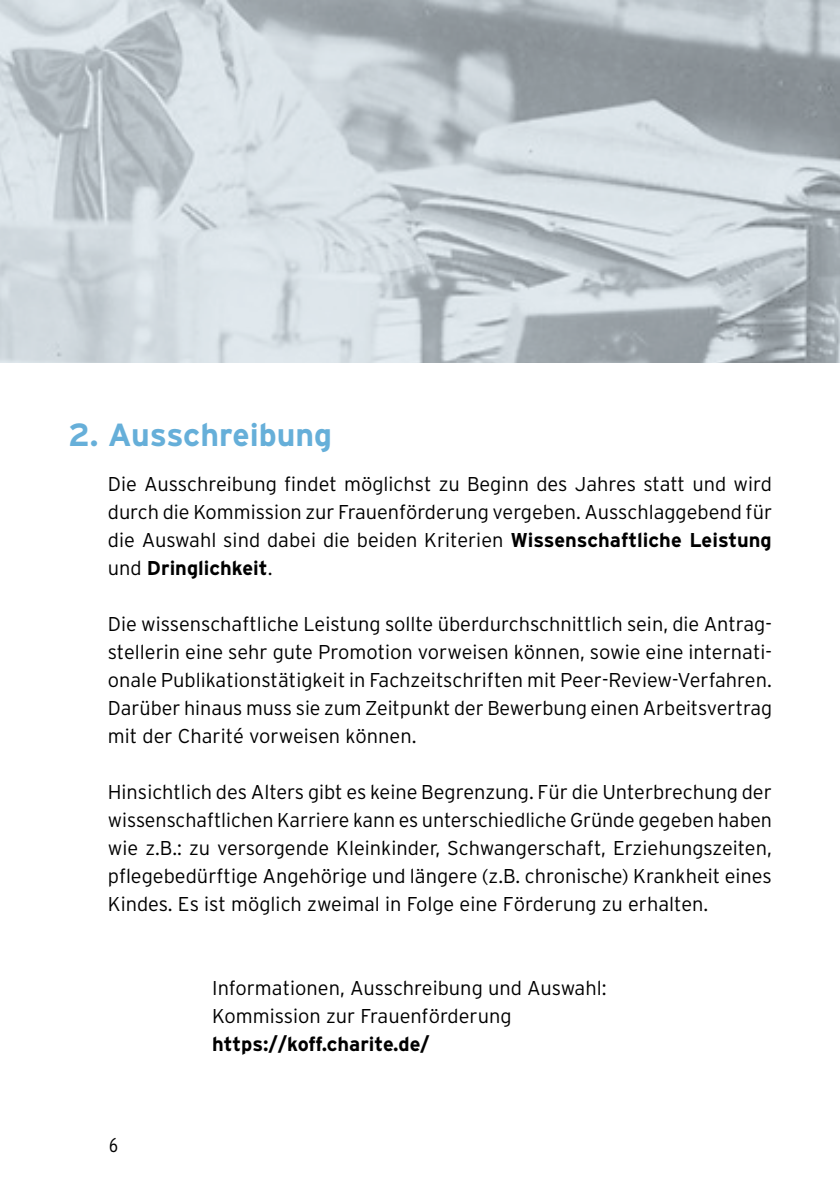
<style>
.page{position:relative;width:840px;height:1191px;background:#fff}
.page>*{position:absolute;margin:0;border:0;box-sizing:border-box;transform-origin:0 0}
.t1{font:700 32px "Interstate";color:#66afd9}
.t2{font:300 20px/28px "Interstate";color:#000;text-align:justify}
.t3{font:700 20px "Interstate";letter-spacing:-.005em;color:#000}
.t4{font:300 condensed 20px "Interstate";color:#000}
.s1{font-weight:700}
</style>
<div class="page">
<img style="left:0;top:0;width:839px;height:363px">
<h1 class="t1" style="left:68px;top:416px;width:265px">2. Ausschreibung</h1>
<p class="t2" style="left:108px;top:469px;width:665px">Die Ausschreibung findet möglichst zu Beginn des Jahres statt und wird durch die Kommission zur Frauenförderung vergeben. Ausschlaggebend für die Auswahl sind dabei die beiden Kriterien <span class="s1">Wissenschaftliche Leistung </span>und <span class="s1">Dringlichkeit</span>.</p>
<p class="t2" style="left:108px;top:609px;width:665px">Die wissenschaftliche Leistung sollte überdurchschnittlich sein, die Antrag&shy;stellerin eine sehr gute Promotion vorweisen können, sowie eine internati&shy;onale Publikationstätigkeit in Fachzeitschriften mit Peer-Review-Verfahren.<br>Darüber hinaus muss sie zum Zeitpunkt der Bewerbung einen Arbeitsvertrag mit der Charité vorweisen können.</p>
<p class="t2" style="left:108px;top:777px;width:665px">Hinsichtlich des Alters gibt es keine Begrenzung. Für die Unterbrechung der wissenschaftlichen Karriere kann es unterschiedliche Gründe gegeben haben wie z.B.: zu versorgende Kleinkinder, Schwangerschaft, Erziehungszeiten, pflegebedürftige Angehörige und längere (z.B. chronische) Krankheit eines Kindes. Es ist möglich zweimal in Folge eine Förderung zu erhalten.</p>
<p class="t4" style="left:109px;top:1133px;width:10px">6</p>
<p class="t2" style="left:212px;top:973px;width:395px">Informationen, Ausschreibung und Auswahl:<br>Kommission zur Frauenförderung</p>
<p class="t3" style="left:212px;top:1032px;width:218px">https://koff.charite.de/</p>
</div>
